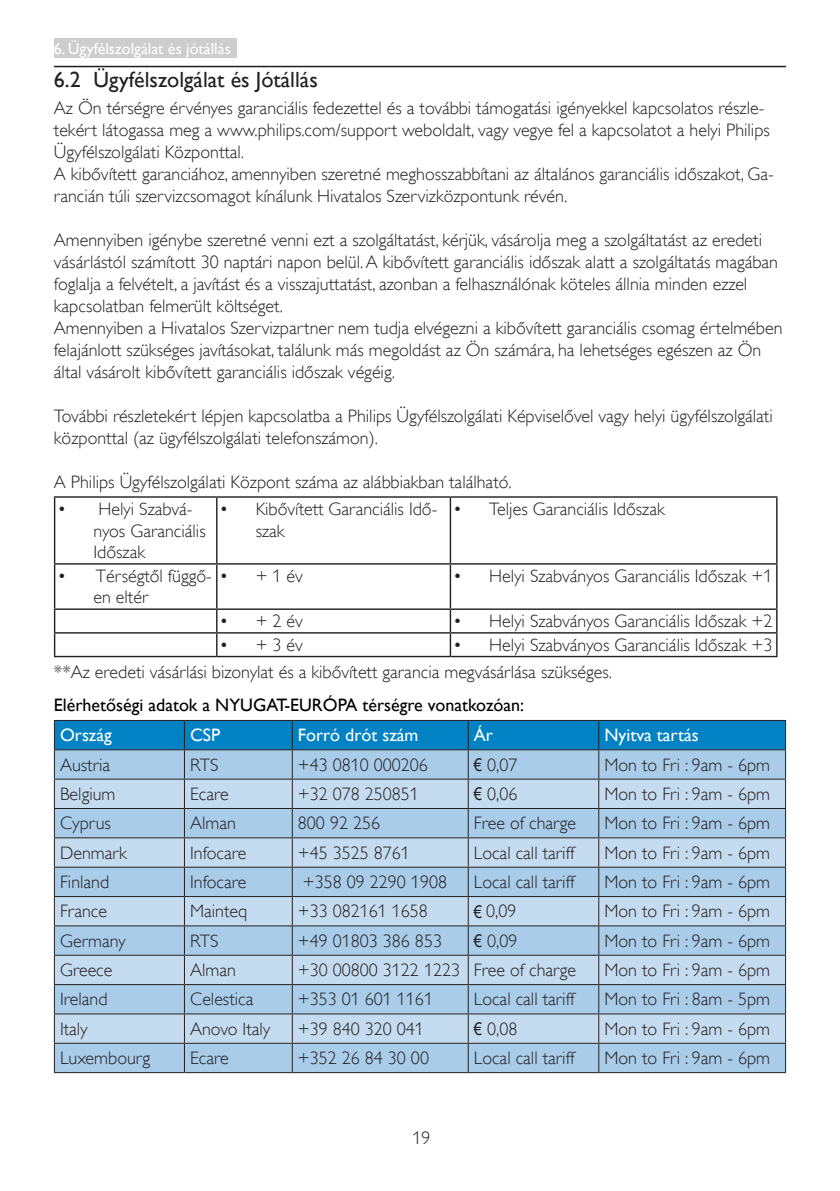
<style>
.page{position:relative;width:840px;height:1191px;background:#fff}
.page>*{position:absolute;margin:0;border:0;box-sizing:border-box;transform-origin:0 0}
.t1{font:22px "Gill Sans Alt One WGL";color:#231f20}
.t2{font:18px/22px "Gill Sans Alt One WGL Light";color:#231f20}
.Heading_3{font:18px "Gill Sans Alt One WGL";color:#000}
.t3{font:18px "Gill Sans Alt One WGL";color:#fff}
.t4{font:16px "Gill Sans Alt One WGL";color:#fff}
.s1{font-family:"Arial Narrow"}
</style>
<div class="page">
<div style="left:54px;top:38px;width:182px;height:20px;background:#cdcdcd"></div>
<hr style="left:54px;top:66px;width:731px;height:1px;background:#231f20">
<hr style="left:54px;top:496px;width:163px;height:2px;background:#231f20">
<hr style="left:54px;top:498px;width:1px;height:65px;background:#231f20">
<hr style="left:217px;top:496px;width:233px;height:2px;background:#231f20">
<hr style="left:216px;top:498px;width:1px;height:65px;background:#231f20">
<hr style="left:450px;top:496px;width:327px;height:2px;background:#231f20">
<hr style="left:449px;top:498px;width:2px;height:65px;background:#231f20">
<hr style="left:775px;top:498px;width:2px;height:65px;background:#231f20">
<hr style="left:54px;top:563px;width:163px;height:1px;background:#231f20">
<hr style="left:54px;top:564px;width:1px;height:44px;background:#231f20">
<hr style="left:217px;top:563px;width:233px;height:1px;background:#231f20">
<hr style="left:216px;top:564px;width:1px;height:44px;background:#231f20">
<hr style="left:450px;top:563px;width:327px;height:1px;background:#231f20">
<hr style="left:449px;top:564px;width:2px;height:44px;background:#231f20">
<hr style="left:775px;top:564px;width:2px;height:44px;background:#231f20">
<hr style="left:54px;top:608px;width:163px;height:2px;background:#231f20">
<hr style="left:217px;top:608px;width:233px;height:2px;background:#231f20">
<hr style="left:450px;top:608px;width:327px;height:2px;background:#231f20">
<hr style="left:449px;top:610px;width:2px;height:22px;background:#231f20">
<hr style="left:775px;top:610px;width:2px;height:22px;background:#231f20">
<hr style="left:54px;top:632px;width:163px;height:1px;background:#231f20">
<svg style="left:54px;top:610px;width:1px;height:46px"></svg>
<hr style="left:217px;top:632px;width:233px;height:1px;background:#231f20">
<svg style="left:216px;top:610px;width:1px;height:46px"></svg>
<hr style="left:450px;top:632px;width:327px;height:1px;background:#231f20">
<hr style="left:449px;top:633px;width:2px;height:23px;background:#231f20">
<hr style="left:775px;top:633px;width:2px;height:23px;background:#231f20">
<hr style="left:54px;top:656px;width:163px;height:1px;background:#231f20">
<hr style="left:217px;top:656px;width:233px;height:1px;background:#231f20">
<hr style="left:450px;top:656px;width:327px;height:1px;background:#231f20">
<hr style="left:54px;top:1072px;width:130px;height:1px;background:#231f20">
<hr style="left:184px;top:1072px;width:108px;height:1px;background:#231f20">
<hr style="left:292px;top:1072px;width:176px;height:1px;background:#231f20">
<hr style="left:468px;top:1072px;width:130px;height:1px;background:#231f20">
<hr style="left:598px;top:1072px;width:187px;height:1px;background:#231f20">
<svg style="left:54px;top:720px;width:731px;height:352px;background:#a1c5e1"></svg>
<hr style="left:598px;top:720px;width:187px;height:1px;background:#231f20">
<hr style="left:54px;top:749px;width:130px;height:1px;background:#231f20">
<hr style="left:184px;top:749px;width:108px;height:1px;background:#231f20">
<hr style="left:292px;top:749px;width:176px;height:1px;background:#231f20">
<hr style="left:468px;top:749px;width:130px;height:1px;background:#231f20">
<hr style="left:598px;top:749px;width:187px;height:1px;background:#231f20">
<p class="t4" style="left:54px;top:38px;width:178px">6. Ügyfélszolgálat és jótállás</p>
<p class="t1" style="left:54px;top:65px;width:265px">6.2 Ügyfélszolgálat és Jótállás</p>
<p class="t2" style="left:54px;top:97px;width:717px">Az Ön térségre érvényes garanciális fedezettel és a további támogatási igényekkel kapcsolatos részle&shy;tekért látogassa meg a www.philips.com/support weboldalt, vagy vegye fel a kapcsolatot a helyi Philips<br>Ügyfélszolgálati Központtal.</p>
<p class="t2" style="left:54px;top:163px;width:721px">A kibővített garanciához, amennyiben szeretné meghosszabbítani az általános garanciális időszakot, Ga&shy;rancián túli szervizcsomagot kínálunk Hivatalos Szervizközpontunk révén.</p>
<p class="t2" style="left:54px;top:229px;width:725px">Amennyiben igénybe szeretné venni ezt a szolgáltatást, kérjük, vásárolja meg a szolgáltatást az eredeti vásárlástól számított 30 naptári napon belül.A kibővített garanciális időszak alatt a szolgáltatás magában foglalja a felvételt, a javítást és a visszajuttatást, azonban a felhasználónak köteles állnia minden ezzel kapcsolatban felmerült költséget.</p>
<p class="t2" style="left:54px;top:317px;width:729px">Amennyiben a Hivatalos Szervizpartner nem tudja elvégezni a kibővített garanciális csomag értelmében felajánlott szükséges javításokat, találunk más megoldást az Ön számára, ha lehetséges egészen az Ön által vásárolt kibővített garanciális időszak végéig.</p>
<p class="t2" style="left:54px;top:405px;width:720px">További részletekért lépjen kapcsolatba a Philips Ügyfélszolgálati Képviselővel vagy helyi ügyfélszolgálati központtal (az ügyfélszolgálati telefonszámon).</p>
<p class="t2" style="left:54px;top:471px;width:459px">A Philips Ügyfélszolgálati Központ száma az alábbiakban található.</p>
<p class="t2" style="left:93px;top:498px;width:114px;text-indent:-36px">• Helyi Szabvá&shy;nyos Garanciális<br>Időszak</p>
<p class="t2" style="left:255px;top:498px;width:183px;text-indent:-36px">• Kibővített Garanciális Idő&shy;szak</p>
<p class="t2" style="left:453px;top:498px;width:213px">• Teljes Garanciális Időszak</p>
<p class="t2" style="left:93px;top:565px;width:211px;text-indent:-36px">• Térségtől függő- • + 1 év en eltér</p>
<p class="t2" style="left:453px;top:565px;width:320px">• Helyi Szabványos Garanciális Időszak +1</p>
<p class="t2" style="left:219px;top:610px;width:85px">• +2év</p>
<p class="t2" style="left:453px;top:610px;width:320px">• Helyi Szabványos Garanciális Időszak +2</p>
<p class="t2" style="left:219px;top:634px;width:85px">• +3év</p>
<p class="t2" style="left:453px;top:634px;width:320px">• Helyi Szabványos Garanciális Időszak +3</p>
<p class="t2" style="left:54px;top:661px;width:559px">**Az eredeti vásárlási bizonylat és a kibővített garancia megvásárlása szükséges.</p>
<p class="Heading_3" style="left:54px;top:693px;width:471px">Elérhetőségi adatok a NYUGAT-EURÓPA térségre vonatkozóan:</p>
<p class="t3" style="left:60px;top:723px;width:53px">Ország</p>
<p class="t3" style="left:190px;top:723px;width:32px">CSP</p>
<p class="t3" style="left:298px;top:723px;width:122px">Forró drót szám</p>
<p class="t3" style="left:473px;top:723px;width:21px">Ár</p>
<p class="t3" style="left:604px;top:723px;width:96px">Nyitva tartás</p>
<p class="t2" style="left:60px;top:753px;width:52px">Austria</p>
<p class="t2" style="left:190px;top:753px;width:30px">RTS</p>
<p class="t2" style="left:298px;top:753px;width:131px">+43 0810 000206</p>
<p class="t2" style="left:473px;top:753px;width:45px"><span class="s1">€</span> 0,07</p>
<p class="t2" style="left:604px;top:753px;width:167px">Mon to Fri : 9am - 6pm</p>
<p class="t2" style="left:60px;top:783px;width:57px">Belgium</p>
<p class="t2" style="left:190px;top:783px;width:40px">Ecare</p>
<p class="t2" style="left:298px;top:783px;width:122px">+32 078 250851</p>
<p class="t2" style="left:473px;top:783px;width:45px"><span class="s1">€</span> 0,06</p>
<p class="t2" style="left:604px;top:783px;width:167px">Mon to Fri : 9am - 6pm</p>
<p class="t2" style="left:60px;top:812px;width:52px">Cyprus</p>
<p class="t2" style="left:190px;top:812px;width:47px">Alman</p>
<p class="t2" style="left:298px;top:812px;width:84px">800 92 256</p>
<p class="t2" style="left:473px;top:812px;width:103px">Free of charge</p>
<p class="t2" style="left:604px;top:812px;width:167px">Mon to Fri : 9am - 6pm</p>
<p class="t2" style="left:60px;top:841px;width:68px">Denmark</p>
<p class="t2" style="left:190px;top:841px;width:58px">Infocare</p>
<p class="t2" style="left:298px;top:841px;width:113px">+45 3525 8761</p>
<p class="t2" style="left:473px;top:841px;width:102px">Local call tariff</p>
<p class="t2" style="left:604px;top:841px;width:167px">Mon to Fri : 9am - 6pm</p>
<p class="t2" style="left:60px;top:871px;width:51px">Finland</p>
<p class="t2" style="left:190px;top:871px;width:58px">Infocare</p>
<p class="t2" style="left:303px;top:871px;width:145px">+358 09 2290 1908</p>
<p class="t2" style="left:473px;top:871px;width:102px">Local call tariff</p>
<p class="t2" style="left:604px;top:871px;width:167px">Mon to Fri : 9am - 6pm</p>
<p class="t2" style="left:60px;top:900px;width:48px">France</p>
<p class="t2" style="left:190px;top:900px;width:59px">Mainteq</p>
<p class="t2" style="left:298px;top:900px;width:131px">+33 082161 1658</p>
<p class="t2" style="left:473px;top:900px;width:44px"><span class="s1">€</span> 0,09</p>
<p class="t2" style="left:604px;top:900px;width:167px">Mon to Fri : 9am - 6pm</p>
<p class="t2" style="left:60px;top:929px;width:67px">Germany</p>
<p class="t2" style="left:190px;top:929px;width:30px">RTS</p>
<p class="t2" style="left:298px;top:929px;width:145px">+49 01803 386 853</p>
<p class="t2" style="left:473px;top:929px;width:45px"><span class="s1">€</span> 0,09</p>
<p class="t2" style="left:604px;top:929px;width:167px">Mon to Fri : 9am - 6pm</p>
<p class="t2" style="left:60px;top:959px;width:54px">Greece</p>
<p class="t2" style="left:190px;top:959px;width:47px">Alman</p>
<p class="t2" style="left:298px;top:959px;width:163px">+30 00800 3122 1223</p>
<p class="t2" style="left:473px;top:959px;width:103px">Free of charge</p>
<p class="t2" style="left:604px;top:959px;width:167px">Mon to Fri : 9am - 6pm</p>
<p class="t2" style="left:60px;top:988px;width:49px">Ireland</p>
<p class="t2" style="left:190px;top:988px;width:65px">Celestica</p>
<p class="t2" style="left:298px;top:988px;width:136px">+353 01 601 1161</p>
<p class="t2" style="left:473px;top:988px;width:102px">Local call tariff</p>
<p class="t2" style="left:604px;top:988px;width:167px">Mon to Fri : 8am - 5pm</p>
<p class="t2" style="left:60px;top:1017px;width:29px">Italy</p>
<p class="t2" style="left:190px;top:1017px;width:81px">Anovo Italy</p>
<p class="t2" style="left:298px;top:1017px;width:127px">+39 840 320 041</p>
<p class="t2" style="left:473px;top:1017px;width:45px"><span class="s1">€</span> 0,08</p>
<p class="t2" style="left:604px;top:1017px;width:167px">Mon to Fri : 9am - 6pm</p>
<p class="t2" style="left:60px;top:1047px;width:91px">Luxembourg</p>
<p class="t2" style="left:190px;top:1047px;width:40px">Ecare</p>
<p class="t2" style="left:298px;top:1047px;width:132px">+352 26 84 30 00</p>
<p class="t2" style="left:473px;top:1047px;width:102px">Local call tariff</p>
<p class="t2" style="left:604px;top:1047px;width:167px">Mon to Fri : 9am - 6pm</p>
<p class="t2" style="left:412px;top:1127px;width:19px">19</p>
</div>
